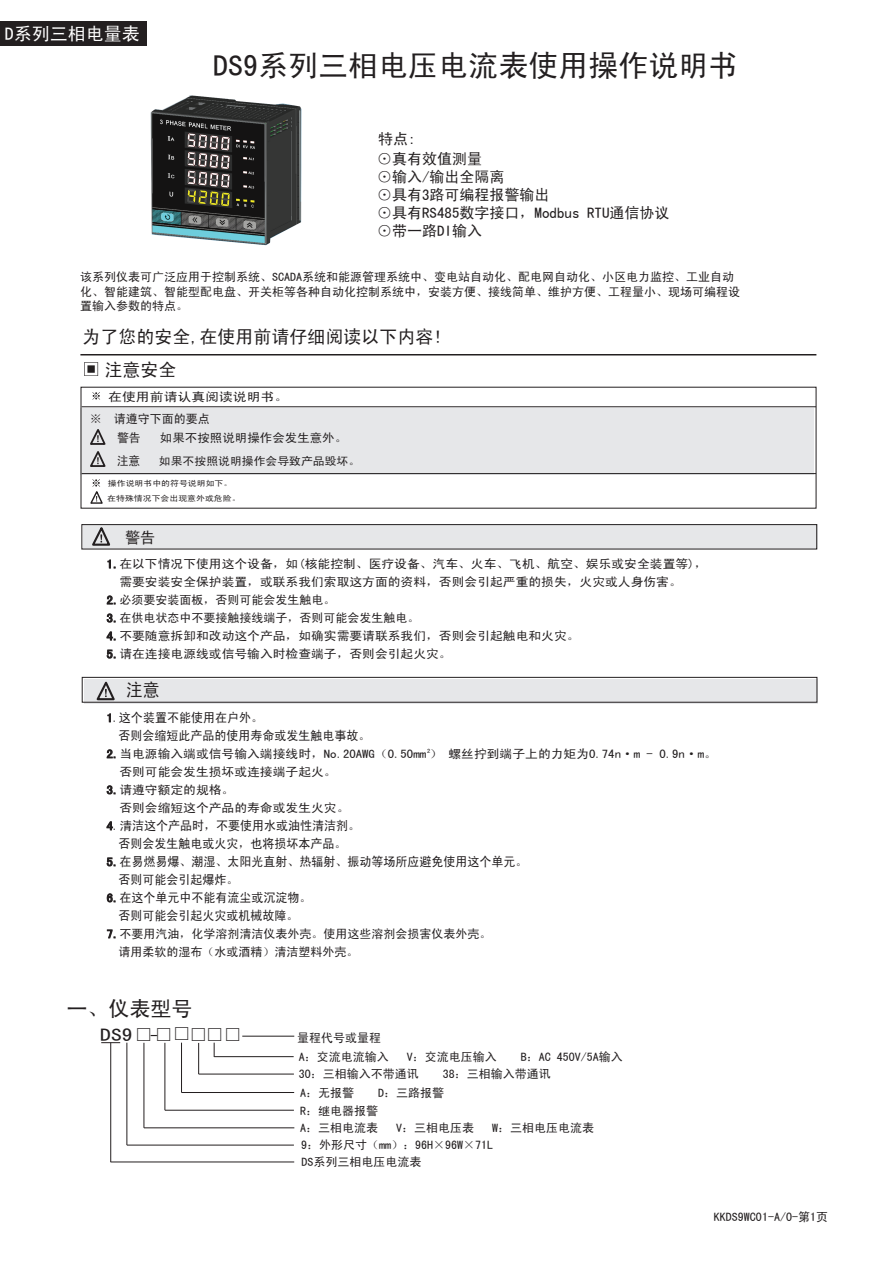
<style>
.page{position:relative;width:893px;height:1263px;background:#fff}
.page>*{position:absolute;margin:0;border:0;box-sizing:border-box;transform-origin:0 0}
.t1{font:30px "Sim Hei";color:#231f20}
.t2{font:21px "Sim Hei";color:#231f20}
.t3{font:18px "Sim Hei";color:#231f20}
.t4{font:18px "Sim Hei";color:#231f20;scale:1.2 1}
.t5{font:18px "Sim Hei";color:#fff}
.t6{font:18px "Sim Hei";color:#231f20;scale:.94 1}
.t7{font:15.45px "Sim Hei";color:#231f20}
.t8{font:15px/18px "Sim Hei";color:#231f20}
.t9{font:12.75px/18px "Sim Hei";color:#231f20;scale:.94 1}
.t10{font:12.3px/23.2px "Sim Hei";color:#231f20}
.t11{font:12px/18px "Sim Hei";color:#231f20;scale:1.07 1}
.t12{font:12px/14.4px "Sim Hei";color:#231f20}
.t13{font:12px/22px "Sim Hei";color:#231f20;scale:1.16 1}
.t14{font:12px "Sim Hei";color:#231f20;scale:1.04 1}
.t15{font:11.25px "Sim Hei";color:#231f20;scale:1.05 1}
.t16{font:7.65px/15px "Sim Hei";color:#231f20;scale:1.16 1}
.t17{font:6px "Sim Hei";color:#231f20;scale:1.07 1}
.s1{font-size:12px}
</style>
<div class="page">
<div style="left:0;top:21px;width:146px;height:24px;background:#231f20"></div>
<hr style="left:80px;top:354px;width:736px;height:1px;background:#231f20">
<svg style="left:84px;top:362px;width:14px;height:14px"></svg>
<div style="left:83px;top:525px;width:735px;height:24px;background:#e6e7e9"></div>
<div style="left:81px;top:524px;width:736px;height:25px;border:1px solid #231f20"></div>
<svg style="left:90px;top:525px;width:22px;height:21px"></svg>
<div style="left:84px;top:679px;width:733px;height:25px;background:#e6e7e9"></div>
<div style="left:82px;top:677px;width:735px;height:26px;border:1px solid #231f20"></div>
<svg style="left:96px;top:681px;width:19px;height:20px"></svg>
<div style="left:80px;top:408px;width:734px;height:66px;background:#e6e7e9"></div>
<hr style="left:82px;top:406px;width:734px;height:1px;background:#231f20">
<hr style="left:82px;top:473px;width:734px;height:1px;background:#231f20">
<svg style="left:92px;top:392px;width:8px;height:8px"></svg>
<svg style="left:90px;top:429px;width:16px;height:38px"></svg>
<svg style="left:90px;top:479px;width:13px;height:25px"></svg>
<svg style="left:108px;top:560px;width:7px;height:8px"></svg>
<svg style="left:107px;top:596px;width:8px;height:8px"></svg>
<svg style="left:107px;top:614px;width:8px;height:9px"></svg>
<svg style="left:107px;top:632px;width:8px;height:8px"></svg>
<svg style="left:107px;top:650px;width:8px;height:9px"></svg>
<svg style="left:107px;top:713px;width:4px;height:9px"></svg>
<svg style="left:107px;top:749px;width:8px;height:9px"></svg>
<svg style="left:107px;top:785px;width:8px;height:9px"></svg>
<svg style="left:107px;top:821px;width:6px;height:9px"></svg>
<svg style="left:107px;top:857px;width:8px;height:9px"></svg>
<svg style="left:107px;top:893px;width:8px;height:9px"></svg>
<svg style="left:107px;top:929px;width:8px;height:9px"></svg>
<hr style="left:242px;top:1036px;width:52px;height:1px;background:#231e1f">
<hr style="left:214px;top:1056px;width:80px;height:1px;background:#231e1f">
<hr style="left:199px;top:1074px;width:95px;height:1px;background:#231e1f">
<hr style="left:182px;top:1092px;width:112px;height:1px;background:#231e1f">
<hr style="left:127px;top:1145px;width:167px;height:1px;background:#231e1f">
<hr style="left:110px;top:1161px;width:184px;height:1px;background:#231e1f">
<svg style="left:214px;top:1043px;width:1px;height:14px"></svg>
<hr style="left:198px;top:1043px;width:1px;height:31px;background:#231e1f">
<hr style="left:181px;top:1043px;width:1px;height:49px;background:#231e1f">
<hr style="left:126px;top:1043px;width:1px;height:102px;background:#231e1f">
<svg style="left:101px;top:1042px;width:19px;height:1px"></svg>
<hr style="left:110px;top:1043px;width:1px;height:119px;background:#231e1f">
<hr style="left:165px;top:1110px;width:129px;height:1px;background:#231e1f">
<hr style="left:165px;top:1043px;width:1px;height:67px;background:#231e1f">
<hr style="left:144px;top:1127px;width:150px;height:1px;background:#231e1f">
<hr style="left:144px;top:1043px;width:1px;height:85px;background:#231e1f">
<img style="left:150px;top:95px;width:152px;height:151px">
<h3 class="t5" style="left:5px;top:25px;width:136px">D系列三相电量表</h3>
<h1 class="t1" style="left:213px;top:51px;width:527px">DS9系列三相电压电流表使用操作说明书</h1>
<p class="t8" style="left:378px;top:129px;width:39px">特点:</p>
<p class="t8" style="left:377px;top:150px;width:294px">⊙真有效值测量<br>⊙输入/输出全隔离<br>⊙具有3路可编程报警输出<br>⊙具有RS485数字接口，Modbus RTU通信协议⊙带一路DI输入</p>
<p class="t12" style="left:80px;top:270px;width:662px">该系列仪表可广泛应用于控制系统、SCADA系统和能源管理系统中、变电站自动化、配电网自动化、小区电力监控、工业自动化、智能建筑、智能型配电盘、开关柜等各种自动化控制系统中，安装方便、接线简单、维护方便、工程量小、现场可编程设置输入参数的特点。</p>
<h3 class="t3" style="left:83px;top:327px;width:361px">为了您的安全,在使用前请仔细阅读以下内容!</h3>
<h3 class="t3" style="left:105px;top:360px;width:73px">注意安全</h3>
<p class="t13" style="left:90px;top:385px;width:173px;text-indent:18px">在使用前请认真阅读说明书。※ 请遵守下面的要点</p>
<p class="t10" style="left:117px;top:426px;width:25px">警告注意</p>
<p class="t14" style="left:160px;top:431px;width:182px">如果不按照说明操作会发生意外。</p>
<p class="t15" style="left:159px;top:455px;width:193px">如果不按照说明操作会导致产品毁坏。</p>
<p class="t16" style="left:107px;top:476px;width:116px">操作说明书中的符号说明如下。在特殊情况下会出现意外或危险。</p>
<p class="t7" style="left:125px;top:530px;width:32px">警告</p>
<p class="t11" style="left:107px;top:555px;width:563px">1.在以下情况下使用这个设备，如(核能控制、医疗设备、汽车、火车、飞机、航空、娱乐或安全装置等)，</p>
<p class="t11" style="left:119px;top:573px;width:527px">需要安装安全保护装置，或联系我们索取这方面的资料，否则会引起严重的损失，火灾或人身伤害。</p>
<p class="t11" style="left:107px;top:591px;width:215px">2.必须要安装面板，否则可能会发生触电。</p>
<p class="t11" style="left:107px;top:609px;width:294px">3.在供电状态中不要接触接线端子，否则可能会发生触电。</p>
<p class="t11" style="left:107px;top:627px;width:443px">4.不要随意拆卸和改动这个产品，如确实需要请联系我们，否则会引起触电和火灾。</p>
<p class="t11" style="left:107px;top:645px;width:324px">5.请在连接电源线或信号输入时检查端子，否则会引起火灾。</p>
<h3 class="t6" style="left:126px;top:681px;width:38px">注意</h3>
<p class="t9" style="left:119px;top:708px;width:270px;text-indent:-12px"><span class="s1">1</span>.这个装置不能使用在户外。<br>否则会缩短此产品的使用寿命或发生触电事故。</p>
<p class="t11" style="left:107px;top:745px;width:572px">2.当电源输入端或信号输入端接线时，No.20AWG（0.50mm ） 螺丝拧到端子上的力矩为0.74n·m - 0.9n·m。</p>
<p class="t11" style="left:119px;top:763px;width:205px">否则可能会发生损坏或连接端子起火。</p>
<p class="t11" style="left:107px;top:781px;width:121px">3.请遵守额定的规格。</p>
<p class="t11" style="left:119px;top:799px;width:217px">否则会缩短这个产品的寿命或发生火灾。</p>
<p class="t9" style="left:107px;top:816px;width:271px"><span class="s1">4.清</span>洁这个产品时，不要使用水或油性清洁剂。</p>
<p class="t9" style="left:119px;top:834px;width:244px">否则会发生触电或火灾，也将损坏本产品。</p>
<p class="t9" style="left:107px;top:852px;width:449px"><span class="s1">5.</span>在易燃易爆、潮湿、太阳光直射、热辐射、振动等场所应避免使用这个单元。</p>
<p class="t9" style="left:119px;top:870px;width:129px">否则可能会引起爆炸。</p>
<p class="t9" style="left:107px;top:888px;width:219px"><span class="s1">6.</span>在这个单元中不能有流尘或沉淀物。</p>
<p class="t9" style="left:119px;top:906px;width:193px">否则可能会引起火灾或机械故障。</p>
<p class="t11" style="left:119px;top:925px;width:350px;text-indent:-12px">7.不要用汽油，化学溶剂清洁仪表外壳。使用这些溶剂会损害仪表外壳。请用柔软的湿布（水或酒精）清洁塑料外壳。</p>
<p class="t17" style="left:427px;top:748px;width:4px">2</p>
<h2 class="t2" style="left:66px;top:998px;width:127px">一、仪表型号</h2>
<h3 class="t3" style="left:173px;top:1025px;width:19px">□</h3>
<h3 class="t4" style="left:100px;top:1026px;width:119px">DS9□-□ □□□</h3>
<p class="t12" style="left:297px;top:1028px;width:93px;line-height:18.6px">量程代号或量程<br>A：交流电流输入</p>
<p class="t12" style="left:407px;top:1049px;width:91px">V：交流电压输入</p>
<p class="t12" style="left:521px;top:1049px;width:103px">B：AC 450V/5A输入</p>
<p class="t12" style="left:299px;top:1067px;width:122px">30：三相输入不带通讯</p>
<p class="t12" style="left:443px;top:1067px;width:109px">38：三相输入带通讯</p>
<p class="t12" style="left:300px;top:1103px;width:79px">R：继电器报警</p>
<p class="t12" style="left:301px;top:1138px;width:193px">9：外形尺寸（mm）：96H×96W×71L</p>
<p class="t12" style="left:300px;top:1085px;width:55px">A：无报警</p>
<p class="t12" style="left:378px;top:1085px;width:67px">D：三路报警</p>
<p class="t12" style="left:300px;top:1121px;width:79px">A：三相电流表</p>
<p class="t12" style="left:396px;top:1121px;width:79px">V：三相电压表</p>
<p class="t12" style="left:492px;top:1121px;width:103px">W：三相电压电流表</p>
<p class="t12" style="left:301px;top:1155px;width:122px">DS系列三相电压电流表</p>
<p class="t12" style="left:714px;top:1209px;width:115px">KKDS9WC01-A/0-第1页</p>
</div>
